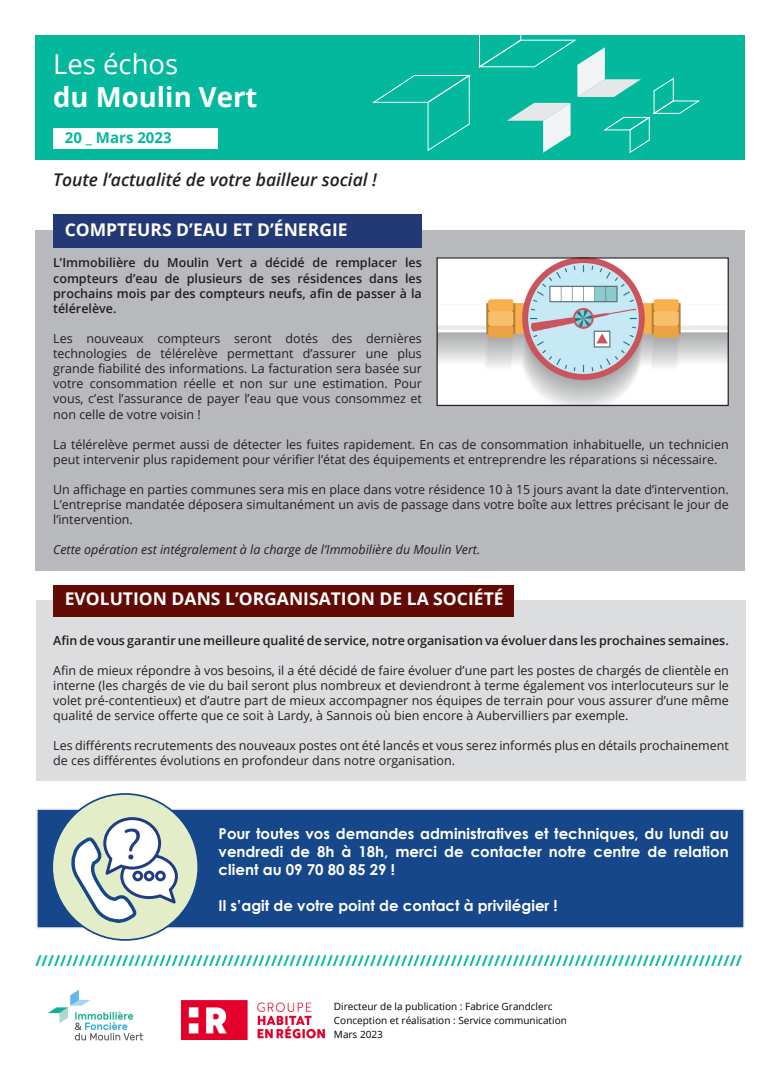
<style>
.page{position:relative;width:780px;height:1088px;background:#fff}
.page>*{position:absolute;margin:0;border:0;box-sizing:border-box;transform-origin:0 0}
.t1{font:700 27.5px "Open Sans";color:#fff}
.t2{font:27.5px "Open Sans";color:#fff}
.t3{font:700 17.5px "Open Sans";color:#fff}
.t4{font:italic 600 17.5px "Open Sans";color:#231f20}
.t5{font:700 15px/18px "Century Gothic";color:#fff;text-align:justify}
.t6{font:700 15px "Open Sans";color:#03b89d}
.t7{font:12.5px/15px "Open Sans";color:#231f20;text-align:justify}
.t8{font:600 12.5px/15px "Open Sans";color:#231f20;text-align:justify}
.t9{font:italic 12.5px "Open Sans";color:#231f20}
.t10{font:10px "Open Sans";color:#000}
</style>
<div class="page">
<div style="left:35px;top:230px;width:709px;height:340px;background:#b8b9bc"></div>
<div style="left:35px;top:35px;width:709px;height:124px;background:#03b89d"></div>
<div style="left:53px;top:128px;width:165px;height:20px;background:#fff"></div>
<svg style="left:372px;top:35px;width:328px;height:118px"></svg>
<img style="left:182px;top:1001px;width:143px;height:39px">
<img style="left:48px;top:989px;width:95px;height:52px">
<img style="left:438px;top:259px;width:288px;height:145px">
<div style="left:436px;top:257px;width:292px;height:149px;border:1px solid #231f20"></div>
<div style="left:36px;top:600px;width:709px;height:180px;background:#dcdddf"></div>
<div style="left:53px;top:585px;width:460px;height:32px;background:#620a06"></div>
<div style="left:36px;top:808px;width:708px;height:120px;background:#15478a;border:1px solid #e6e7e9"></div>
<div style="left:52px;top:794px;width:146px;height:146px;background:#e3eec9;border-radius:50%"></div>
<svg style="left:71px;top:817px;width:107px;height:109px"></svg>
<div style="left:53px;top:214px;width:369px;height:34px;background:#233975"></div>
<p class="t2" style="left:53px;top:45px;width:127px">Les échos</p>
<p class="t1" style="left:53px;top:78px;width:206px">du Moulin Vert</p>
<p class="t6" style="left:65px;top:127px;width:108px">20 _ Mars 2023</p>
<p class="t4" style="left:53px;top:167px;width:325px">Toute l’actualité de votre bailleur social !</p>
<p class="t3" style="left:65px;top:218px;width:284px">COMPTEURS D’EAU ET D’ÉNERGIE</p>
<p class="t8" style="left:53px;top:255px;width:370px">L’Immobilière du Moulin Vert a décidé de remplacer les compteurs d’eau de plusieurs de ses résidences dans les prochains mois par des compteurs neufs, afin de passer à la télérelève.</p>
<p class="t7" style="left:53px;top:330px;width:370px">Les nouveaux compteurs seront dotés des dernières technologies de télérelève permettant d’assurer une plus grande fiabilité des informations. La facturation sera basée sur votre consommation réelle et non sur une estimation. Pour vous, c’est l’assurance de payer l’eau que vous consommez et</p>
<p class="t7" style="left:53px;top:406px;width:149px">non celle de votre voisin !</p>
<p class="t7" style="left:53px;top:436px;width:677px">La télérelève permet aussi de détecter les fuites rapidement. En cas de consommation inhabituelle, un technicien peut intervenir plus rapidement pour vérifier l’état des équipements et entreprendre les réparations si nécessaire.</p>
<p class="t7" style="left:53px;top:481px;width:677px">Un affichage en parties communes sera mis en place dans votre résidence 10 à 15 jours avant la date d’intervention.<br>L’entreprise mandatée déposera simultanément un avis de passage dans votre boîte aux lettres précisant le jour de l’intervention.</p>
<p class="t9" style="left:53px;top:541px;width:428px">Cette opération est intégralement à la charge de l’Immobilière du Moulin Vert.</p>
<p class="t3" style="left:65px;top:586px;width:440px">EVOLUTION DANS L’ORGANISATION DE LA SOCIÉTÉ</p>
<p class="t8" style="left:53px;top:633px;width:677px">Afin de vous garantir une meilleure qualité de service, notre organisation va évoluer dans les prochaines semaines.</p>
<p class="t7" style="left:53px;top:663px;width:677px">Afin de mieux répondre à vos besoins, il a été décidé de faire évoluer d’une part les postes de chargés de clientèle en interne (les chargés de vie du bail seront plus nombreux et deviendront à terme également vos interlocuteurs sur le volet pré-contentieux) et d’autre part de mieux accompagner nos équipes de terrain pour vous assurer d’une même qualité de service offerte que ce soit à Lardy, à Sannois où bien encore à Aubervilliers par exemple.</p>
<p class="t7" style="left:53px;top:738px;width:677px">Les différents recrutements des nouveaux postes ont été lancés et vous serez informés plus en détails prochainement de ces différentes évolutions en profondeur dans notre organisation.</p>
<p class="t5" style="left:219px;top:823px;width:511px">Pour toutes vos demandes administratives et techniques, du lundi au vendredi de 8h à 18h, merci de contacter notre centre de relation client au 09 70 80 85 29 !</p>
<p class="t5" style="left:219px;top:895px;width:341px">Il s’agit de votre point de contact à privilégier !</p>
<p class="t6" style="left:35px;top:950px;width:708px">//////////////////////////////////////////////////////////////////////////////////////////////////////////////////</p>
<p class="t10" style="left:334px;top:1000px;width:220px">Directeur de la publication : Fabrice Grandclerc</p>
<p class="t10" style="left:334px;top:1013px;width:234px">Conception et réalisation : Service communication</p>
<p class="t10" style="left:334px;top:1027px;width:50px">Mars 2023</p>
</div>
